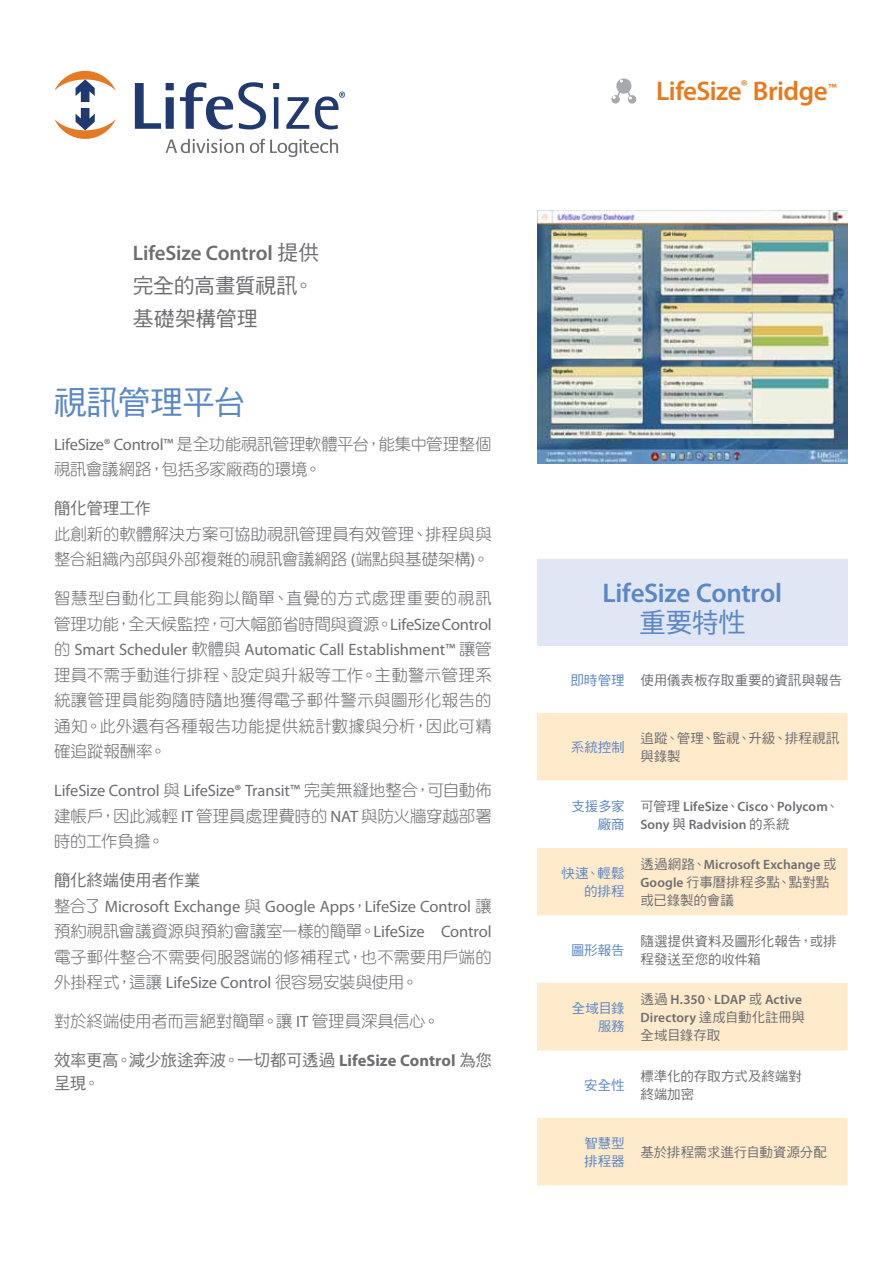
<style>
.page{position:relative;width:893px;height:1263px;background:#fff}
.page>*{position:absolute;margin:0;border:0;box-sizing:border-box;transform-origin:0 0}
.t1{font:33px "DF Hei Std W5";letter-spacing:-.035em;color:#5a87c6}
.t2{font:600 27px "Myriad Pro";letter-spacing:-.02em;color:#e67a1c}
.t3{font:600 27px "Myriad Pro";letter-spacing:-.01em;color:#5a87c6}
.t4{font:27px "DF Hei Std W5";color:#5a87c6}
.t5{font:600 21px "Myriad Pro";letter-spacing:-.01em;color:#6d6e71}
.t6{font:21px/33px "DF Hei Std W5";letter-spacing:-.015em;color:#6d6e71}
.t7{font:16.5px/25.5px "DF Yuan Std W3";letter-spacing:-.005em;color:#6d6e71}
.t8{font:16.5px "Myriad Pro";letter-spacing:-.005em;color:#6d6e71}
.t9{font:16.5px/25.5px "DF Yuan Std W3";letter-spacing:.03em;color:#6d6e71}
.t10{font:16.5px/22.5px "DF Hei Std W5";letter-spacing:-.015em;color:#6d6e71}
.t11{font:13.5px/18px "DF Hei Std W5";letter-spacing:-.005em;color:#6d6e71}
.t12{font:600 13.5px/18px "Myriad Pro";letter-spacing:.005em;color:#6d6e71}
.t13{font:13.5px/18px "DF Hei Std W5";letter-spacing:-.005em;color:#5a87c6;text-align:right}
.s1{font-family:"DF Hei Std W5";font-weight:400}
.s2{font-family:"Myriad Pro"}
.s3{font-family:"DF Yuan Std W3"}
.s4{font-family:"Myriad Pro";font-weight:700}
.s5{color:#5a87c6}
.s6{font-family:"Myriad Pro";font-weight:600}
</style>
<div class="page">
<img style="left:537px;top:210px;width:310px;height:254px">
<svg style="left:611px;top:79px;width:25px;height:25px"></svg>
<svg style="left:54px;top:71px;width:62px;height:31px"></svg>
<svg style="left:54px;top:108px;width:62px;height:31px"></svg>
<svg style="left:135px;top:83px;width:39px;height:46px"></svg>
<svg style="left:180px;top:82px;width:86px;height:47px"></svg>
<svg style="left:273px;top:83px;width:6px;height:46px"></svg>
<svg style="left:286px;top:97px;width:23px;height:32px"></svg>
<svg style="left:166px;top:139px;width:78px;height:14px"></svg>
<svg style="left:250px;top:139px;width:88px;height:18px"></svg>
<svg style="left:315px;top:92px;width:30px;height:37px"></svg>
<div style="left:537px;top:559px;width:311px;height:86px;background:#e1e6f4"></div>
<svg style="left:537px;top:713px;width:311px;height:472px;fill:#ffeacb"></svg>
<p class="t5" style="left:133px;top:239px;width:188px">LifeSize Control <span class="s1">提供</span></p>
<p class="t6" style="left:133px;top:268px;width:183px">完全的高畫質視訊。基礎架構管理</p>
<h1 class="t1" style="left:54px;top:384px;width:194px">視訊管理平台</h1>
<p class="t7" style="left:54px;top:431px;width:439px"><span class="s2">LifeSize® Control™</span> 是全功能視訊管理軟體平台，能集中管理整個視訊會議網路，包括多家廠商的環境。</p>
<p class="t10" style="left:54px;top:497px;width:98px">簡化管理工作</p>
<p class="t7" style="left:54px;top:521px;width:439px">此創新的軟體解決方案可協助視訊管理員有效管理、排程與與整合組織內部與外部複雜的視訊會議網路 <span class="s2">(</span>端點與基礎架構<span class="s2">)</span>。</p>
<p class="t9" style="left:54px;top:585px;width:439px">智慧型自動化工具能夠以簡單、直覺的方式處理重要的視訊管理功能，全天候監控，可大幅節省時間與資源。<span class="s2">LifeSize Control</span></p>
<p class="t8" style="left:54px;top:639px;width:439px"><span class="s3">的</span> Smart Scheduler <span class="s3">軟體與</span> Automatic Call Establishment™ <span class="s3">讓管</span></p>
<p class="t7" style="left:54px;top:662px;width:439px;text-align:justify">理員不需手動進行排程、設定與升級等工作。主動警示管理系統讓管理員能夠隨時隨地獲得電子郵件警示與圖形化報告的通知。此外還有各種報告功能提供統計數據與分析，因此可精確追蹤報酬率。</p>
<p class="t8" style="left:54px;top:780px;width:439px">LifeSize Control <span class="s3">與</span> LifeSize® Transit™ <span class="s3">完美無縫地整合，可自動佈</span></p>
<p class="t7" style="left:54px;top:803px;width:439px">建帳戶，因此減輕 <span class="s2">IT</span> 管理員處理費時的 <span class="s2">NAT</span> 與防火牆穿越部署時的工作負擔。</p>
<p class="t10" style="left:54px;top:869px;width:148px">簡化終端使用者作業</p>
<p class="t8" style="left:54px;top:896px;width:439px"><span class="s3">整合了</span> Microsoft Exchange <span class="s3">與</span> Google Apps<span class="s3">，</span>LifeSize Control <span class="s3">讓</span></p>
<p class="t7" style="left:54px;top:918px;width:439px;text-align:justify">預約視訊會議資源與預約會議室一樣的簡單。<span class="s2">LifeSize Control</span>電子郵件整合不需要伺服器端的修補程式，也不需要用戶端的外掛程式，這讓 <span class="s2">LifeSize Control</span> 很容易安裝與使用。</p>
<p class="t7" style="left:54px;top:1008px;width:387px">對於終端使用者而言絕對簡單。讓 <span class="s2">IT</span> 管理員深具信心。</p>
<p class="t10" style="left:54px;top:1049px;width:439px">效率更高。減少旅途奔波。一切都可透過 <span class="s4">LifeSize Control</span> 為您呈現。</p>
<h2 class="t2" style="left:656px;top:74px;width:182px">LifeSize<sup>®</sup> Bridge<sup>™</sup></h2>
<h2 class="t3" style="left:602px;top:576px;width:181px">LifeSize Control</h2>
<h2 class="t4" style="left:639px;top:607px;width:108px">重要特性</h2>
<p class="t11" style="left:571px;top:671px;width:273px"><span class="s5">即時管理</span> 使用儀表板存取重要的資訊與報告</p>
<p class="t13" style="left:571px;top:738px;width:56px">系統控制</p>
<p class="t11" style="left:640px;top:729px;width:201px">追蹤、管理、監視、升級、排程視訊與錄製</p>
<p class="t13" style="left:571px;top:797px;width:55px">支援多家廠商</p>
<p class="t12" style="left:640px;top:797px;width:200px"><span class="s1">可管理</span> LifeSize<span class="s1">、</span>Cisco<span class="s1">、</span>Polycom<span class="s1">、<br></span>Sony <span class="s1">與</span> Radvision <span class="s1">的系統</span></p>
<p class="t13" style="left:561px;top:864px;width:65px">快速、輕鬆的排程</p>
<p class="t12" style="left:640px;top:855px;width:198px"><span class="s1">透過網路、</span>Microsoft Exchange <span class="s1">或</span></p>
<p class="t11" style="left:640px;top:873px;width:190px"><span class="s6">Google</span> 行事曆排程多點、點對點或已錄製的會議</p>
<p class="t13" style="left:571px;top:941px;width:55px">圖形報告</p>
<p class="t11" style="left:640px;top:932px;width:198px">隨選提供資料及圖形化報告，或排程發送至您的收件箱</p>
<p class="t13" style="left:572px;top:999px;width:55px">全域目錄服務</p>
<p class="t12" style="left:640px;top:990px;width:166px"><span class="s1">透過</span> H.350<span class="s1">、</span>LDAP <span class="s1">或</span> Active<br>Directory <span class="s1">達成自動化註冊與</span></p>
<p class="t11" style="left:640px;top:1026px;width:81px">全域目錄存取</p>
<p class="t13" style="left:584px;top:1076px;width:42px">安全性</p>
<p class="t11" style="left:640px;top:1067px;width:163px">標準化的存取方式及終端對終端加密</p>
<p class="t13" style="left:584px;top:1134px;width:42px;text-align:left">智慧型排程器</p>
<p class="t11" style="left:640px;top:1143px;width:188px">基於排程需求進行自動資源分配</p>
</div>
